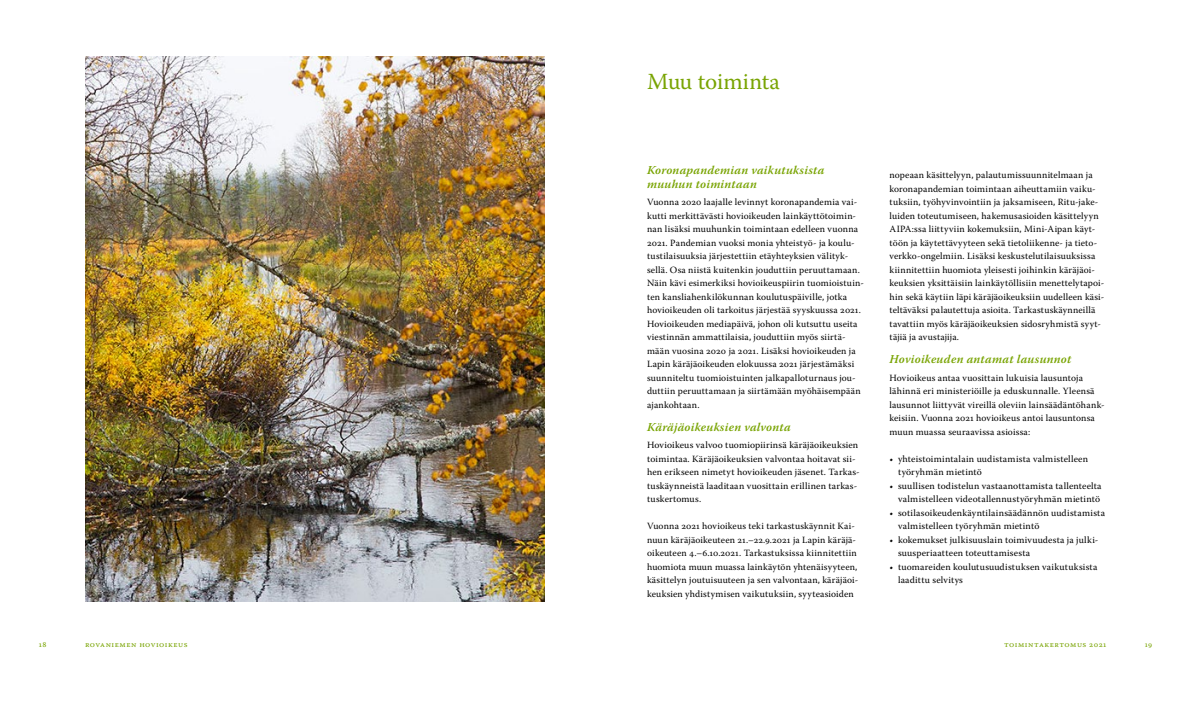
<style>
.page{position:relative;width:1191px;height:709px;background:#fff}
.page>*{position:absolute;margin:0;border:0;box-sizing:border-box;transform-origin:0 0}
.t1{font:23px "Warnock Pro";letter-spacing:-.01em;color:#79a403}
.t2{font:italic 600 12px/13.5px "Warnock Pro";letter-spacing:.015em;color:#79a403}
.t3{font:9.5px/13.5px "Warnock Pro";letter-spacing:.02em;color:#000}
.t4{font:8px "Warnock Pro Capt";letter-spacing:.06em;color:#79a403}
.t5{font:8px "Warnock Pro";color:#79a403}
</style>
<div class="page">
<img style="left:85px;top:57px;width:459px;height:544px">
<h1 class="t1" style="left:647px;top:68px;width:134px">Muu toiminta</h1>
<p class="t2" style="left:647px;top:163px;width:179px">Koronapandemian vaikutuksista muuhun toimintaan</p>
<p class="t3" style="left:647px;top:195px;width:218px">Vuonna 2020 laajalle levinnyt koronapandemia vai&shy;kutti merkittävästi hovioikeuden lainkäyttötoimin&shy;nan lisäksi muuhunkin toimintaan edelleen vuonna 2021. Pandemian vuoksi monia yhteistyö- ja koulu&shy;tustilaisuuksia järjestettiin etäyhteyksien välityk&shy;sellä. Osa niistä kuitenkin jouduttiin peruuttamaan.<br>Näin kävi esimerkiksi hovioikeuspiirin tuomioistuin&shy;ten kansliahenkilökunnan koulutuspäiville, jotka hovioikeuden oli tarkoitus järjestää syyskuussa 2021.<br>Hovioikeuden mediapäivä, johon oli kutsuttu useita viestinnän ammattilaisia, jouduttiin myös siirtä&shy;mään vuosina 2020 ja 2021. Lisäksi hovioikeuden ja Lapin käräjäoikeuden elokuussa 2021 järjestämäksi suunniteltu tuomioistuinten jalkapalloturnaus jou&shy;duttiin peruuttamaan ja siirtämään myöhäisempään ajankohtaan.</p>
<p class="t2" style="left:647px;top:420px;width:145px">Käräjäoikeuksien valvonta</p>
<p class="t3" style="left:647px;top:438px;width:214px">Hovioikeus valvoo tuomiopiirinsä käräjäoikeuksien toimintaa. Käräjäoikeuksien valvontaa hoitavat sii&shy;hen erikseen nimetyt hovioikeuden jäsenet. Tarkas&shy;tuskäynneistä laaditaan vuosittain erillinen tarkas&shy;tuskertomus.</p>
<p class="t3" style="left:647px;top:519px;width:213px">Vuonna 2021 hovioikeus teki tarkastuskäynnit Kai&shy;nuun käräjäoikeuteen 21.–22.9.2021 ja Lapin käräjä&shy;oikeuteen 4.–6.10.2021. Tarkastuksissa kiinnitettiin huomiota muun muassa lainkäytön yhtenäisyyteen, käsittelyn joutuisuuteen ja sen valvontaan, käräjäoi&shy;keuksien yhdistymisen vaikutuksiin, syyteasioiden</p>
<p class="t3" style="left:889px;top:168px;width:216px">nopeaan käsittelyyn, palautumissuunnitelmaan ja koronapandemian toimintaan aiheuttamiin vaiku&shy;tuksiin, työhyvinvointiin ja jaksamiseen, Ritu-jake&shy;luiden toteutumiseen, hakemusasioiden käsittelyyn AIPA:ssa liittyviin kokemuksiin, Mini-Aipan käyt&shy;töön ja käytettävyyteen sekä tietoliikenne- ja tieto&shy;verkko-ongelmiin. Lisäksi keskustelutilaisuuksissa kiinnitettiin huomiota yleisesti joihinkin käräjäoi&shy;keuksien yksittäisiin lainkäytöllisiin menettelytapoi&shy;hin sekä käytiin läpi käräjäoikeuksiin uudelleen käsi&shy;teltäväksi palautettuja asioita. Tarkastuskäynneillä tavattiin myös käräjäoikeuksien sidosryhmistä syyt&shy;täjiä ja avustajija.</p>
<p class="t2" style="left:889px;top:352px;width:183px">Hovioikeuden antamat lausunnot</p>
<p class="t3" style="left:889px;top:371px;width:217px">Hovioikeus antaa vuosittain lukuisia lausuntoja lähinnä eri ministeriöille ja eduskunnalle. Yleensä lausunnot liittyvät vireillä oleviin lainsäädäntöhank&shy;keisiin. Vuonna 2021 hovioikeus antoi lausuntonsa muun muassa seuraavissa asioissa:</p>
<p class="t3" style="left:898px;top:452px;width:191px;text-indent:-9px">• yhteistoimintalain uudistamista valmistelleen työryhmän mietintö</p>
<p class="t3" style="left:889px;top:479px;width:214px;text-align:right">• suullisen todistelun vastaanottamista tallenteelta valmistelleen videotallennustyöryhmän mietintö</p>
<p class="t3" style="left:898px;top:506px;width:208px;text-indent:-9px">• sotilasoikeudenkäyntilainsäädännön uudistamista valmistelleen työryhmän mietintö</p>
<p class="t3" style="left:898px;top:533px;width:202px;text-indent:-9px">• kokemukset julkisuuslain toimivuudesta ja julki&shy;suusperiaatteen toteuttamisesta</p>
<p class="t3" style="left:898px;top:560px;width:201px;text-indent:-9px">• tuomareiden koulutusuudistuksen vaikutuksista laadittu selvitys</p>
<p class="t4" style="left:39px;top:639px;width:9px">18</p>
<p class="t4" style="left:85px;top:639px;width:104px">Rovaniemen Hovioikeus</p>
<p class="t4" style="left:1004px;top:639px;width:104px">toimintakertomus 2021</p>
<p class="t5" style="left:1144px;top:639px;width:9px">19</p>
</div>
